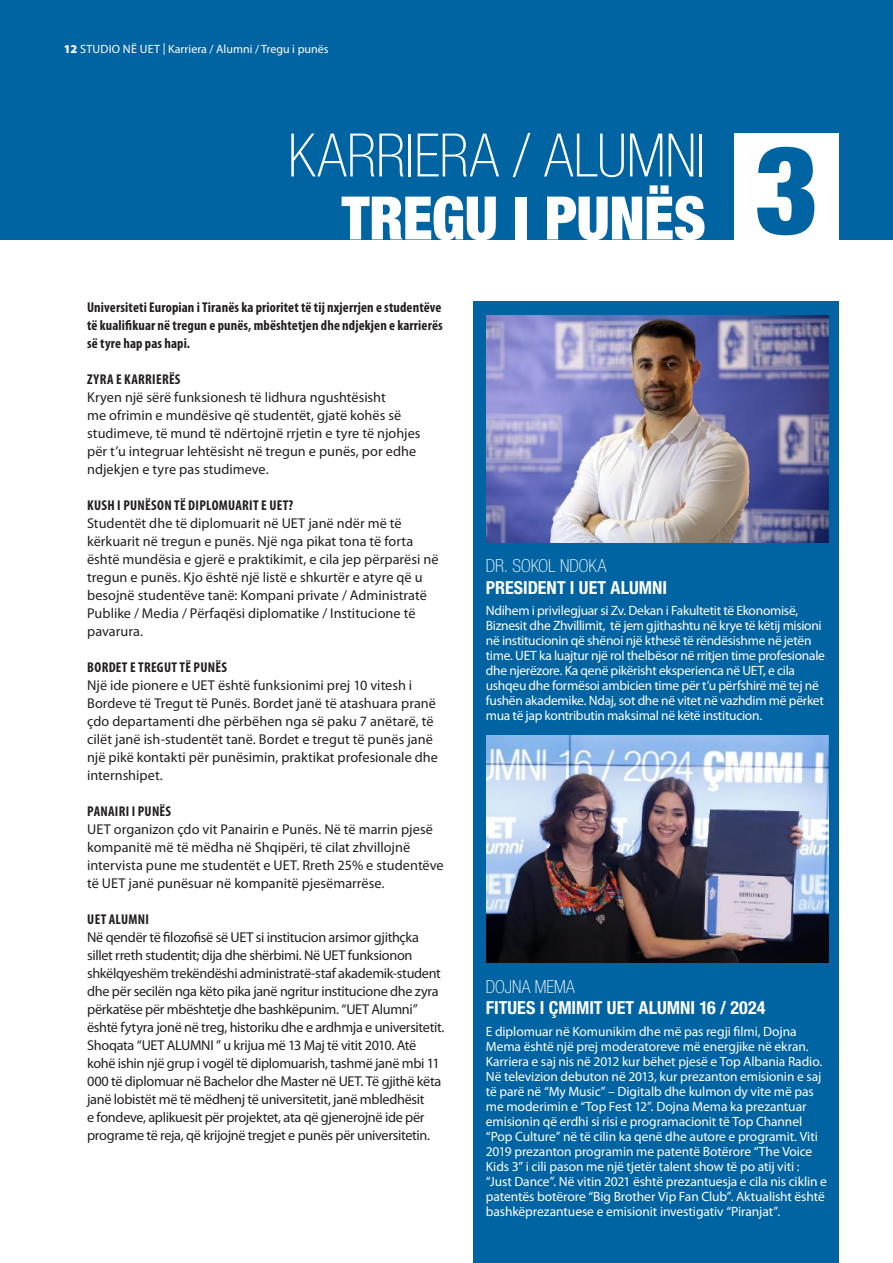
<style>
.page{position:relative;width:893px;height:1263px;background:#fff}
.page>*{position:absolute;margin:0;border:0;box-sizing:border-box;transform-origin:0 0}
.Tit_1{font:900 condensed 122.7px "Helvetica Neue";color:#0064a2}
.Tit_1-2{font:100 condensed 60px "Helvetica Neue";letter-spacing:-.005em;color:#fff}
.Tit_1-3{font:900 condensed 60px "Helvetica Neue";letter-spacing:-.01em;color:#fff}
.Tit_1-4{font:700 condensed 18px "Helvetica Neue";color:#fff}
.Tit_1-5{font:100 condensed 18px "Helvetica Neue";color:#fff}
.tekst{font:14.25px/18px "Myriad Pro";letter-spacing:-.005em;color:#231f20}
.tekst-2{font:14.25px/18px "Myriad Pro";letter-spacing:-.025em;color:#231f20}
.tekst-3{font:700 condensed 14.25px/18px "Myriad Pro";letter-spacing:.015em;color:#231f20;text-align:justify}
.main_1_text_myriad{font:13.5px/15px "Myriad Pro";letter-spacing:-.01em;color:#fff}
.t1{font:12px "Myriad Pro";color:#fff}
.s1{font-weight:900}
</style>
<div class="page">
<div style="left:474px;top:302px;width:365px;height:961px;background:#0064a2"></div>
<img style="left:487px;top:736px;width:341px;height:227px">
<div style="left:0;top:0;width:893px;height:239px;background:#0064a2"></div>
<img style="left:487px;top:315px;width:341px;height:227px">
<div style="left:735px;top:134px;width:104px;height:106px;background:#fff"></div>
<p class="t1" style="left:64px;top:41px;width:266px"><span class="s1">12</span> STUDIO NË UET | Karriera / Alumni / Tregu i punës</p>
<p class="Tit_1-2" style="left:288px;top:122px;width:420px">KARRIERA / ALUMNI</p>
<p class="Tit_1-3" style="left:342px;top:181px;width:366px">TREGU I PUNËS</p>
<p class="Tit_1" style="left:755px;top:114px;width:65px">3</p>
<p class="tekst-3" style="left:87px;top:298px;width:357px">Universiteti Europian i Tiranës ka prioritet të tij nxjerrjen e studentëve të kualifikuar në tregun e punës, mbështetjen dhe ndjekjen e karrierës së tyre hap pas hapi.</p>
<p class="tekst-3" style="left:87px;top:370px;width:95px">ZYRA E KARRIERËS</p>
<p class="tekst" style="left:87px;top:388px;width:335px">Kryen një sërë funksionesh të lidhura ngushtësisht<br>me ofrimin e mundësive që studentët, gjatë kohës së studimeve, të mund të ndërtojnë rrjetin e tyre të njohjes për t’u integruar lehtësisht në tregun e punës, por edhe ndjekjen e tyre pas studimeve.</p>
<p class="tekst-3" style="left:87px;top:496px;width:208px">KUSH I PUNËSON TË DIPLOMUARIT E UET?</p>
<p class="tekst" style="left:87px;top:514px;width:353px">Studentët dhe të diplomuarit në UET janë ndër më të kërkuarit në tregun e punës. Një nga pikat tona të forta është mundësia e gjerë e praktikimit, e cila jep përparësi në tregun e punës. Kjo është një listë e shkurtër e atyre që u besojnë studentëve tanë: Kompani private / Administratë Publike / Media / Përfaqësi diplomatike / Institucione të pavarura.</p>
<p class="tekst-3" style="left:87px;top:658px;width:141px">BORDET E TREGUT TË PUNËS</p>
<p class="tekst" style="left:87px;top:676px;width:352px">Një ide pionere e UET është funksionimi prej 10 vitesh i Bordeve të Tregut të Punës. Bordet janë të atashuara pranë çdo departamenti dhe përbëhen nga së paku 7 anëtarë, të cilët janë ish-studentët tanë. Bordet e tregut të punës janë një pikë kontakti për punësimin, praktikat profesionale dhe internshipet.</p>
<p class="tekst-3" style="left:87px;top:802px;width:85px">PANAIRI I PUNËS</p>
<p class="tekst" style="left:87px;top:820px;width:358px">UET organizon çdo vit Panairin e Punës. Në të marrin pjesë kompanitë më të mëdha në Shqipëri, të cilat zhvillojnë intervista pune me studentët e UET. Rreth 25% e studentëve të UET janë punësuar në kompanitë pjesëmarrëse.</p>
<p class="tekst-3" style="left:87px;top:910px;width:63px">UET ALUMNI</p>
<p class="tekst-2" style="left:87px;top:928px;width:359px">Në qendër të filozofisë së UET si institucion arsimor gjithçka sillet rreth studentit; dija dhe shërbimi. Në UET funksionon shkëlqyeshëm trekëndëshi administratë-staf akademik-student dhe për secilën nga këto pika janë ngritur institucione dhe zyra përkatëse për mbështetje dhe bashkëpunim. “UET Alumni” është fytyra jonë në treg, historiku dhe e ardhmja e universitetit.<br>Shoqata “UET ALUMNI ” u krijua më 13 Maj të vitit 2010. Atë kohë ishin një grup i vogël të diplomuarish, tashmë janë mbi 11<br>000 të diplomuar në Bachelor dhe Master në UET. Të gjithë këta janë lobistët më të mëdhenj të universitetit, janë mbledhësit<br>e fondeve, aplikuesit për projektet, ata që gjenerojnë ide për programe të reja, që krijojnë tregjet e punës për universitetin.</p>
<p class="Tit_1-5" style="left:486px;top:556px;width:122px">DR. SOKOL NDOKA</p>
<p class="Tit_1-4" style="left:486px;top:577px;width:183px">PRESIDENT I UET ALUMNI</p>
<p class="main_1_text_myriad" style="left:486px;top:603px;width:341px">Ndihem i privilegjuar si Zv. Dekan i Fakultetit të Ekonomisë, Biznesit dhe Zhvillimit, të jem gjithashtu në krye të këtij misioni në institucionin që shënoi një kthesë të rëndësishme në jetën time. UET ka luajtur një rol thelbësor në rritjen time profesionale dhe njerëzore. Ka qenë pikërisht eksperienca në UET, e cila ushqeu dhe formësoi ambicien time për t’u përfshirë më tej në fushën akademike. Ndaj, sot dhe në vitet në vazhdim më përket mua të jap kontributin maksimal në këtë institucion.</p>
<p class="Tit_1-5" style="left:486px;top:976px;width:90px">DOJNA MEMA</p>
<p class="Tit_1-4" style="left:486px;top:997px;width:281px">FITUES I ÇMIMIT UET ALUMNI 16 / 2024</p>
<p class="main_1_text_myriad" style="left:486px;top:1023px;width:343px">E diplomuar në Komunikim dhe më pas regji filmi, Dojna Mema është një prej moderatoreve më energjike në ekran.<br>Karriera e saj nis në 2012 kur bëhet pjesë e Top Albania Radio.<br>Në televizion debuton në 2013, kur prezanton emisionin e saj të parë në “My Music” – Digitalb dhe kulmon dy vite më pas me moderimin e “Top Fest 12”. Dojna Mema ka prezantuar emisionin që erdhi si risi e programacionit të Top Channel “Pop Culture” në të cilin ka qenë dhe autore e programit. Viti 2019 prezanton programin me patentë Botërore “The Voice Kids 3” i cili pason me një tjetër talent show të po atij viti : “Just Dance”. Në vitin 2021 është prezantuesja e cila nis ciklin e patentës botërore “Big Brother Vip Fan Club”. Aktualisht është bashkëprezantuese e emisionit investigativ “Piranjat”.</p>
</div>
